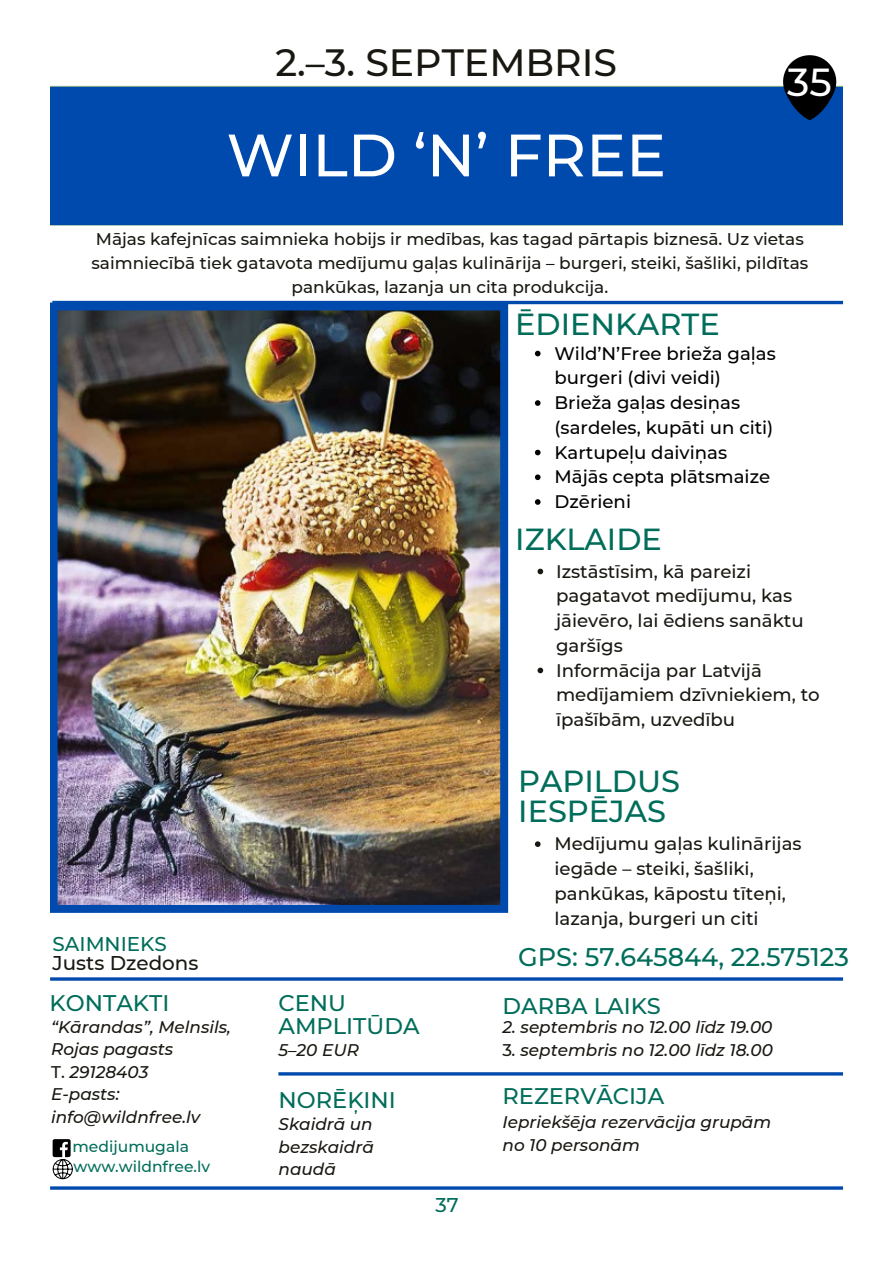
<style>
.page{position:relative;width:893px;height:1264px;background:#fff}
.page>*{position:absolute;margin:0;border:0;box-sizing:border-box;transform-origin:0 0}
.t1{font:500 59.7px "Montserrat";color:#fff}
.t2{font:500 39px "Montserrat";color:#fff}
.t3{font:500 37.95px "Montserrat";color:#191711}
.t4{font:500 30.45px/30.3px "Montserrat";color:#006d5a}
.t5{font:500 25.5px "Montserrat";color:#006d5a}
.t6{font:500 22.5px/22.5px "Montserrat";color:#006d5a}
.t7{font:500 19.8px "Montserrat";color:#191711}
.t8{font:500 19.8px "Montserrat";color:#006d5a}
.t9{font:500 18.15px/24.8px "Montserrat";color:#191711}
.t10{font:500 18.15px/24.8px "Montserrat";color:#000}
.t11{font:500 16.95px/23.5px "Montserrat";color:#191711;text-align:center}
.t12{font:italic 500 16.8px/22.5px "Montserrat";color:#191711;text-align:justify}
.t13{font:500 15.6px "Montserrat";color:#006d5a}
.s1{font-style:normal}
</style>
<div class="page">
<hr style="left:50px;top:86px;width:793px;height:3px;background:#7aa48c">
<svg style="left:50px;top:222px;width:793px;height:4px;background:#5487b1"></svg>
<hr style="left:52px;top:301px;width:791px;height:3px;background:#004aad">
<hr style="left:50px;top:977px;width:793px;height:3px;background:#004aad">
<hr style="left:50px;top:1186px;width:793px;height:3px;background:#004aad">
<hr style="left:278px;top:1072px;width:565px;height:3px;background:#004aad">
<div style="left:50px;top:88px;width:792px;height:136px;background:#004aad"></div>
<img style="left:50px;top:302px;width:458px;height:610px">
<svg style="left:535px;top:841px;width:5px;height:6px"></svg>
<svg style="left:537px;top:568px;width:6px;height:6px"></svg>
<svg style="left:537px;top:667px;width:6px;height:6px"></svg>
<svg style="left:53px;top:1139px;width:20px;height:40px"></svg>
<svg style="left:535px;top:351px;width:5px;height:5px"></svg>
<svg style="left:535px;top:400px;width:5px;height:6px"></svg>
<svg style="left:535px;top:449px;width:5px;height:6px"></svg>
<svg style="left:535px;top:474px;width:5px;height:6px"></svg>
<svg style="left:535px;top:499px;width:5px;height:6px"></svg>
<svg style="left:777px;top:55px;width:64px;height:65px"></svg>
<p class="t3" style="left:275px;top:39px;width:343px">2.–3. SEPTEMBRIS</p>
<p class="t1" style="left:226px;top:118px;width:441px">WILD ‘N’ FREE</p>
<p class="t2" style="left:787px;top:58px;width:46px">35</p>
<p class="t11" style="left:91px;top:227px;width:718px">Mājas kafejnīcas saimnieka hobijs ir medības, kas tagad pārtapis biznesā. Uz vietas saimniecībā tiek gatavota medījumu gaļas kulinārija – burgeri, steiki, šašliki, pildītas pankūkas, lazanja un cita produkcija.</p>
<p class="t4" style="left:515px;top:309px;width:206px">ĒDIENKARTE</p>
<p class="t10" style="left:554px;top:341px;width:223px">Wild’N’Free brieža gaļas burgeri (divi veidi)</p>
<p class="t10" style="left:554px;top:390px;width:220px">Brieža gaļas desiņas (sardeles, kupāti un citi)</p>
<p class="t10" style="left:554px;top:440px;width:174px">Kartupeļu daiviņas</p>
<p class="t10" style="left:554px;top:464px;width:217px">Mājās cepta plātsmaize</p>
<p class="t10" style="left:554px;top:489px;width:78px">Dzērieni</p>
<p class="t4" style="left:515px;top:524px;width:148px">IZKLAIDE</p>
<p class="t9" style="left:556px;top:559px;width:249px">Izstāstīsim, kā pareizi pagatavot medījumu, kas jāievēro, lai ēdiens sanāktu garšīgs</p>
<p class="t9" style="left:556px;top:657px;width:265px">Informācija par Latvijā medījamiem dzīvniekiem, to īpašībām, uzvedību</p>
<p class="t8" style="left:53px;top:931px;width:116px">SAIMNIEKS</p>
<p class="t7" style="left:53px;top:950px;width:147px">Justs Dzedons</p>
<p class="t6" style="left:50px;top:991px;width:121px">KONTAKTI</p>
<p class="t6" style="left:278px;top:991px;width:142px">CENU<br>AMPLITŪDA</p>
<p class="t12" style="left:278px;top:1038px;width:82px">5–20 EUR</p>
<p class="t12" style="left:51px;top:1015px;width:181px">“Kārandas”, Melnsils,</p>
<p class="t12" style="left:51px;top:1038px;width:124px">Rojas pagasts</p>
<p class="t12" style="left:51px;top:1060px;width:99px"><span class="s1">T.</span> 29128403</p>
<p class="t12" style="left:51px;top:1083px;width:70px">E-pasts:</p>
<p class="t12" style="left:51px;top:1105px;width:151px">info@wildnfree.lv</p>
<p class="t12" style="left:278px;top:1112px;width:97px">Skaidrā un bezskaidrā naudā</p>
<p class="t6" style="left:278px;top:1088px;width:119px">NORĒĶINI</p>
<p class="t13" style="left:72px;top:1136px;width:118px">medijumugala</p>
<p class="t13" style="left:73px;top:1156px;width:138px">www.wildnfree.lv</p>
<p class="t8" style="left:435px;top:1192px;width:25px">37</p>
<p class="t4" style="left:518px;top:765px;width:163px">PAPILDUS<br>IESPĒJAS</p>
<p class="t9" style="left:554px;top:831px;width:249px">Medījumu gaļas kulinārijas iegāde – steiki, šašliki, pankūkas, kāpostu tīteņi, lazanja, burgeri un citi</p>
<p class="t5" style="left:518px;top:941px;width:332px">GPS: 57.645844, 22.575123</p>
<p class="t6" style="left:502px;top:995px;width:160px">DARBA LAIKS</p>
<p class="t12" style="left:502px;top:1015px;width:271px">2. septembris no 12.00 līdz 19.00</p>
<p class="t12" style="left:502px;top:1038px;width:272px"><span class="s1">3</span>. septembris no 12.00 līdz 18.00</p>
<p class="t6" style="left:502px;top:1084px;width:163px">REZERVĀCIJA</p>
<p class="t12" style="left:502px;top:1111px;width:270px">Iepriekšēja rezervācija grupām</p>
<p class="t12" style="left:502px;top:1133px;width:139px">no 10 personām</p>
</div>
